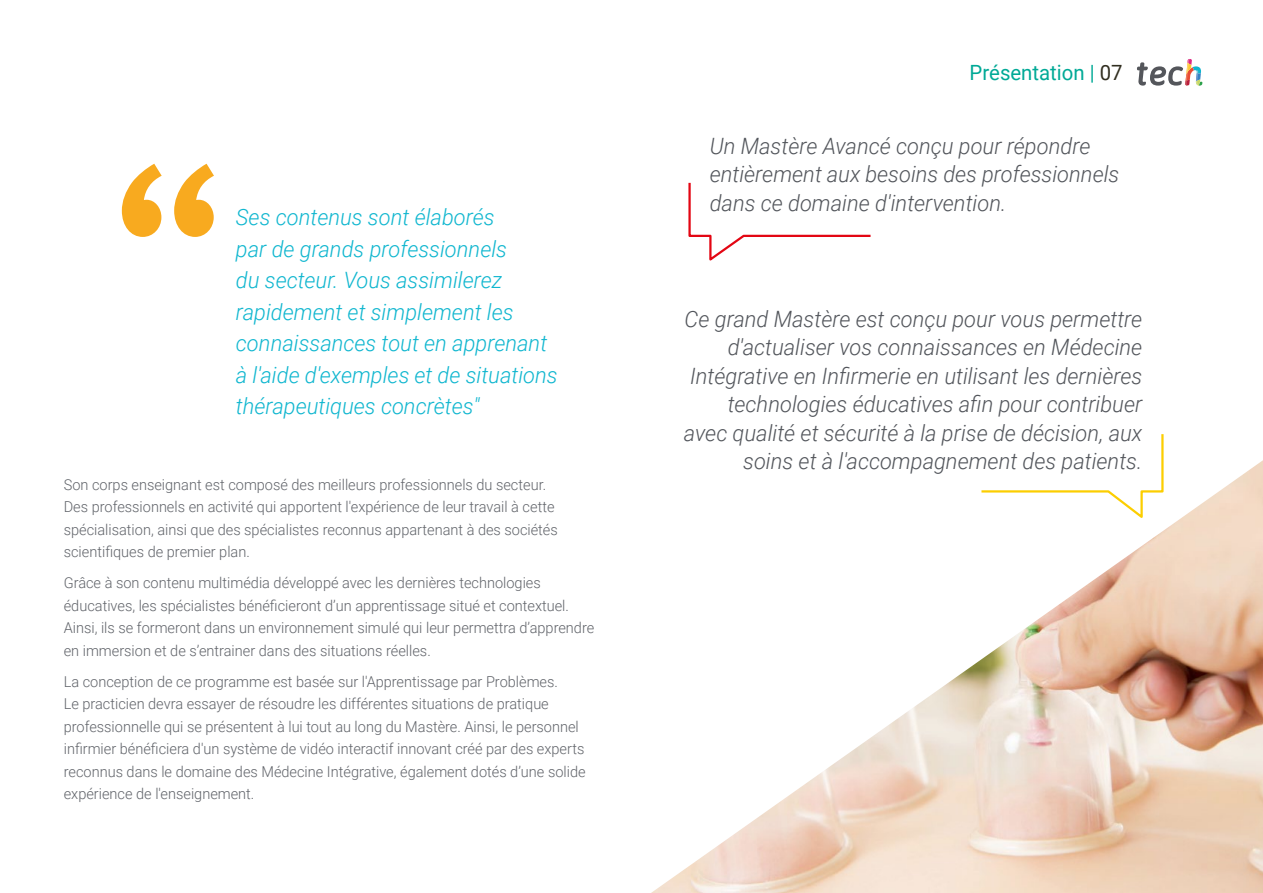
<style>
.page{position:relative;width:1263px;height:893px;background:#fff}
.page>*{position:absolute;margin:0;border:0;box-sizing:border-box;transform-origin:0 0}
.t1{font:italic 300 22.5px/28.5px "Roboto";color:#52555b;text-align:right}
.t2{font:italic 300 22.5px/31.5px "Roboto";color:#0fb6cf}
.t3{font:21px "Roboto";color:#00a996}
.t4{font:300 15px/22.5px "Roboto";color:#61646a}
.s1{color:#312e20}
</style>
<div class="page">
<svg style="left:122px;top:164px;width:92px;height:73px"></svg>
<img style="left:651px;top:460px;width:612px;height:433px">
<svg style="left:979px;top:434px;width:186px;height:87px"></svg>
<svg style="left:688px;top:182px;width:183px;height:79px"></svg>
<svg style="left:1137px;top:59px;width:65px;height:27px"></svg>
<h1 class="t2" style="left:236px;top:200px;width:323px">Ses contenus sont élaborés<br>par de grands professionnels<br>du secteur. Vous assimilerez rapidement et simplement les connaissances tout en apprenant à l'aide d'exemples et de situations thérapeutiques concrètes"</h1>
<p class="t4" style="left:64px;top:472px;width:496px">Son corps enseignant est composé des meilleurs professionnels du secteur.<br>Des professionnels en activité qui apportent l'expérience de leur travail à cette spécialisation, ainsi que des spécialistes reconnus appartenant à des sociétés scientifiques de premier plan.</p>
<p class="t4" style="left:64px;top:571px;width:532px">Grâce à son contenu multimédia développé avec les dernières technologies éducatives, les spécialistes bénéficieront d’un apprentissage situé et contextuel.<br>Ainsi, ils se formeront dans un environnement simulé qui leur permettra d’apprendre en immersion et de s’entrainer dans des situations réelles.</p>
<p class="t4" style="left:64px;top:669px;width:523px">La conception de ce programme est basée sur l'Apprentissage par Problèmes.<br>Le practicien devra essayer de résoudre les différentes situations de pratique professionnelle qui se présentent à lui tout au long du Mastère. Ainsi, le personnel infirmier bénéficiera d'un système de vidéo interactif innovant créé par des experts reconnus dans le domaine des Médecine Intégrative, également dotés d’une solide expérience de l'enseignement.</p>
<h2 class="t3" style="left:970px;top:57px;width:155px">Présentation | <span class="s1">07</span></h2>
<h1 class="t1" style="left:710px;top:130px;width:411px;text-align:left">Un Mastère Avancé conçu pour répondre entièrement aux besoins des professionnels dans ce domaine d'intervention.</h1>
<p class="t1" style="left:684px;top:304px;width:460px">Ce grand Mastère est conçu pour vous permettre d'actualiser vos connaissances en Médecine Intégrative en Infirmerie en utilisant les dernières technologies éducatives afin pour contribuer avec qualité et sécurité à la prise de décision, aux soins et à l'accompagnement des patients.</p>
</div>
